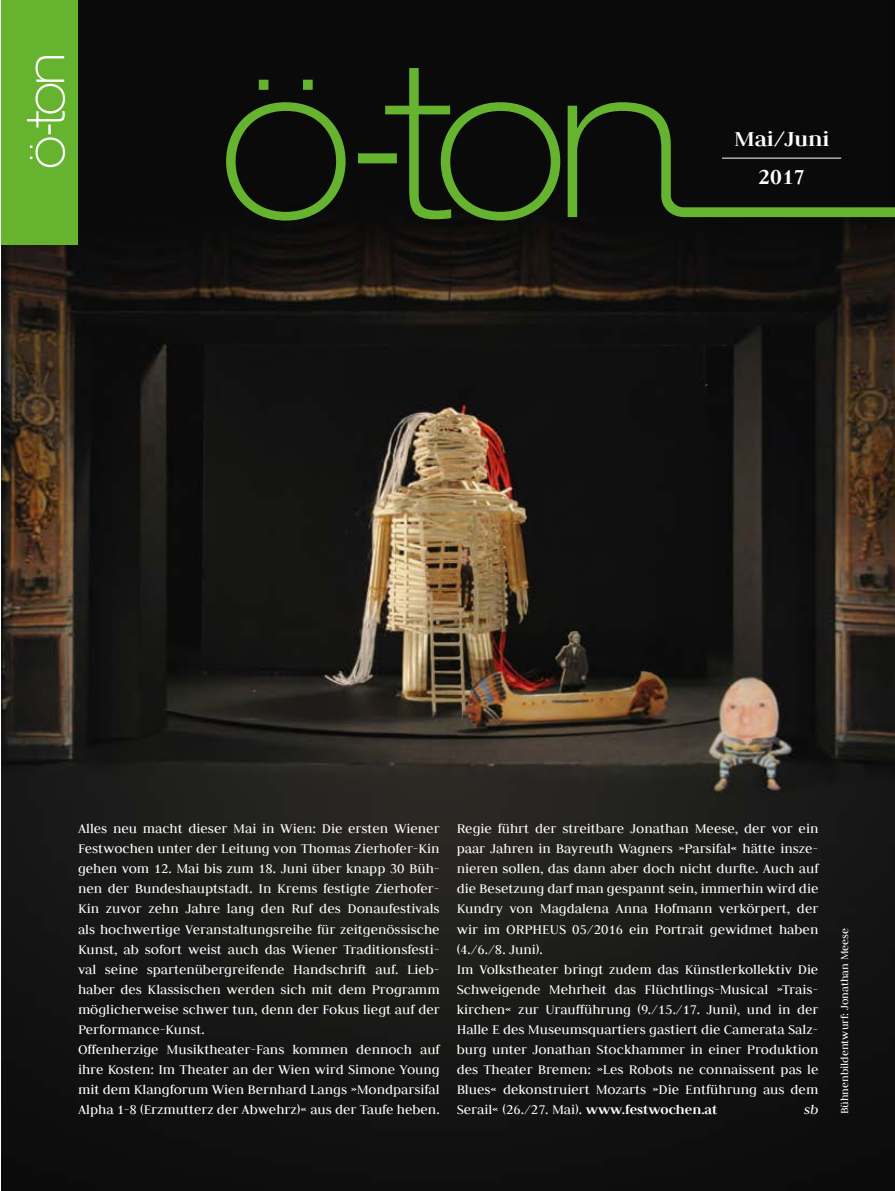
<style>
.page{position:relative;width:895px;height:1191px;background:#fff}
.page>*{position:absolute;margin:0;border:0;box-sizing:border-box;transform-origin:0 0}
.t1{font:700 24px/37.5px "Judson";color:#fff;text-align:center}
.t2{font:15px/20.1px "Judson";color:#fff}
.t3{font:italic 15px "Judson";color:#fff}
.t4{font:12px "Judson";color:#fff}
.s1{font-weight:700}
</style>
<div class="page">
<img style="left:1px;top:0;width:893px;height:1191px">
<svg style="left:226px;top:68px;width:668px;height:152px;background:#16210f"></svg>
<div style="left:1px;top:0;width:77px;height:244px;background:#65b32e"></div>
<svg style="left:27px;top:56px;width:38px;height:111px"></svg>
<h1 class="t1" style="left:734px;top:120px;width:97px">Mai/Juni<br>2017</h1>
<p class="t2" style="left:78px;top:818px;width:363px">Alles neu macht dieser Mai in Wien: Die ersten Wiener Festwochen unter der Leitung von Thomas Zierhofer-Kin gehen vom 12. Mai bis zum 18. Juni über knapp 30 Büh&shy;nen der Bundeshauptstadt. In Krems festigte Zierhofer-Kin zuvor zehn Jahre lang den Ruf des Donaufestivals als hochwertige Veranstaltungsreihe für zeitgenössische Kunst, ab sofort weist auch das Wiener Traditionsfesti&shy;val seine spartenübergreifende Handschrift auf. Lieb&shy;haber des Klassischen werden sich mit dem Programm möglicherweise schwer tun, denn der Fokus liegt auf der Performance-Kunst.<br>Offenherzige Musiktheater-Fans kommen dennoch auf ihre Kosten: Im Theater an der Wien wird Simone Young mit dem Klangforum Wien Bernhard Langs »Mondparsifal Alpha 1-8 (Erzmutterz der Abwehrz)« aus der Taufe heben.</p>
<p class="t2" style="left:456px;top:818px;width:363px">Regie führt der streitbare Jonathan Meese, der vor ein paar Jahren in Bayreuth Wagners »Parsifal« hätte insze&shy;nieren sollen, das dann aber doch nicht durfte. Auch auf die Besetzung darf man gespannt sein, immerhin wird die Kundry von Magdalena Anna Hofmann verkörpert, der wir im ORPHEUS 05/2016 ein Portrait gewidmet haben (4./6./8. Juni).<br>Im Volkstheater bringt zudem das Künstlerkollektiv Die Schweigende Mehrheit das Flüchtlings-Musical »Trais&shy;kirchen« zur Uraufführung (9./15./17. Juni), und in der Halle E des Museumsquartiers gastiert die Camerata Salz&shy;burg unter Jonathan Stockhammer in einer Produktion des Theater Bremen: »Les Robots ne connaissent pas le Blues« dekonstruiert Mozarts »Die Entführung aus dem Serail« (26./27. Mai). <span class="s1">www.festwochen.at</span></p>
<p class="t3" style="left:804px;top:1101px;width:16px">sb</p>
<p class="t4" style="left:837px;top:1114px;width:188px;rotate:-90deg">Bühnenbildentwurf: Jonathan Meese</p>
</div>
